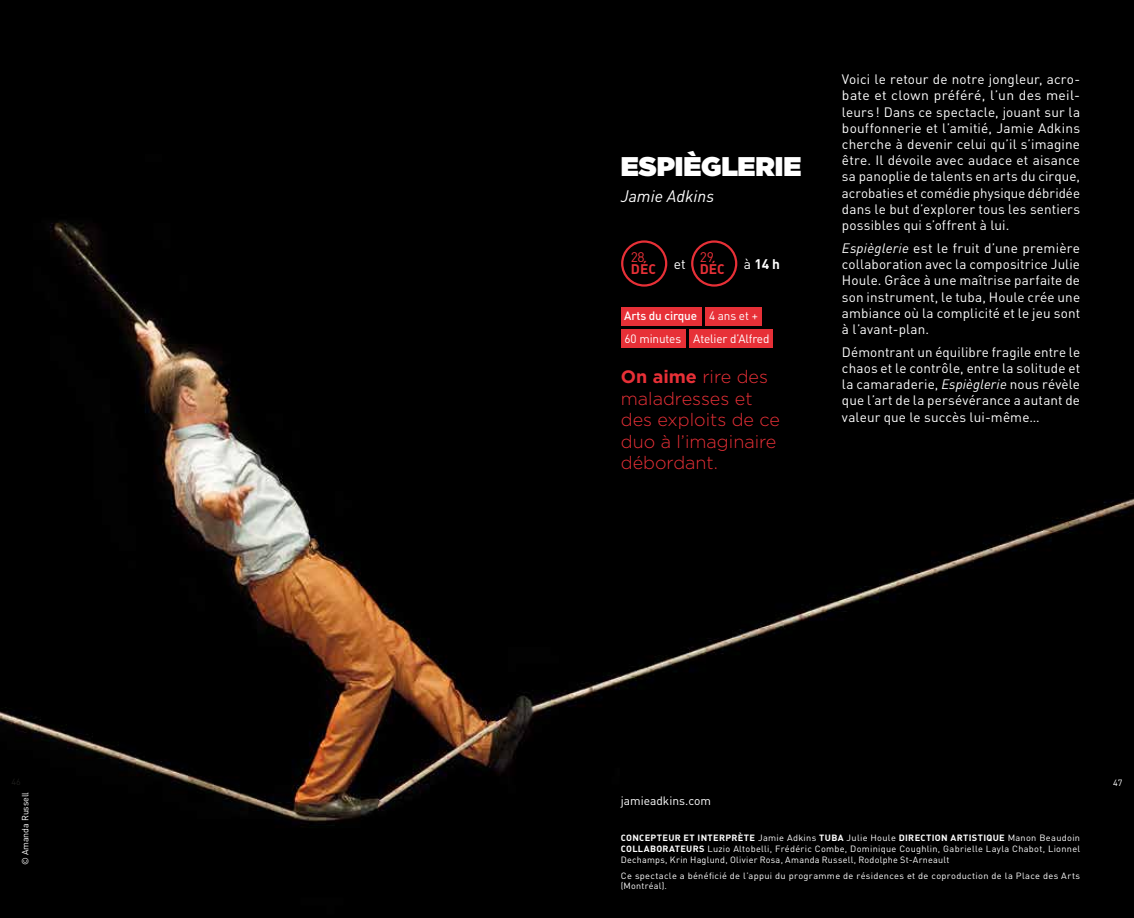
<style>
.page{position:relative;width:1134px;height:918px;background:#000}
.page>*{position:absolute;margin:0;border:0;box-sizing:border-box;transform-origin:0 0}
.t1{font:900 27px "Gotham HTF";color:#fff}
.t2{font:300 18px/21.6px "Gotham HTF";color:#e73037}
.t3{font:italic 16.5px "DIN";color:#fff}
.t4{font:700 13.8px "DIN";color:#e73037}
.t5{font:13.8px "DIN";color:#e73037}
.t6{font:700 13.8px "DIN";color:#fff}
.t7{font:13.8px "DIN";color:#fff}
.t8{font:13.5px/16.2px "DIN";letter-spacing:.01em;color:#fff;text-align:justify}
.t9{font:12px "DIN";letter-spacing:-.01em;color:#fff}
.t10{font:500 12px "DIN";letter-spacing:-.01em;color:#fff}
.t11{font:9px/10.9px "DIN";letter-spacing:.03em;color:#fff;text-align:justify}
.t12{font:9px "DIN";letter-spacing:-.01em;color:#fff}
.t13{font:9px "DIN";color:#1d1d1b}
.s1{font-weight:400}
.s2{font-weight:700}
.s3{font-style:italic}
</style>
<div class="page">
<div style="left:621px;top:240px;width:46px;height:47px;border:2px solid #e73037;border-radius:50%"></div>
<div style="left:691px;top:240px;width:46px;height:47px;border:2px solid #e73037;border-radius:50%"></div>
<div style="left:621px;top:330px;width:64px;height:18px;background:#e73037"></div>
<div style="left:621px;top:307px;width:80px;height:18px;background:#e73037"></div>
<div style="left:690px;top:330px;width:83px;height:18px;background:#e73037"></div>
<div style="left:706px;top:307px;width:56px;height:18px;background:#e73037"></div>
<h1 class="t1" style="left:621px;top:150px;width:182px">ESPIÈGLERIE</h1>
<p class="t3" style="left:621px;top:186px;width:95px">Jamie Adkins</p>
<p class="t5" style="left:631px;top:248px;width:15px">28</p>
<p class="t4" style="left:631px;top:260px;width:27px">DÉC</p>
<p class="t5" style="left:700px;top:248px;width:16px">29</p>
<p class="t4" style="left:700px;top:260px;width:27px">DÉC</p>
<p class="t7" style="left:674px;top:255px;width:13px">et</p>
<p class="t6" style="left:744px;top:255px;width:38px"><span class="s1">à</span> 14 h</p>
<p class="t10" style="left:624px;top:308px;width:74px">Arts du cirque</p>
<p class="t9" style="left:693px;top:331px;width:78px">Atelier d’Alfred</p>
<p class="t9" style="left:709px;top:308px;width:50px">4 ans et +</p>
<p class="t9" style="left:625px;top:331px;width:58px">60 minutes</p>
<h2 class="t2" style="left:621px;top:366px;width:161px"><span class="s2">On aime</span> rire des maladresses et des exploits de ce duo à l’imaginaire débordant.</h2>
<p class="t8" style="left:842px;top:71px;width:240px">Voici le retour de notre jongleur, acro&shy;bate et clown préféré, l’un des meil&shy;leurs ! Dans ce spectacle, jouant sur la bouffonnerie et l’amitié, Jamie Adkins cherche à devenir celui qu’il s’imagine être. Il dévoile avec audace et aisance sa panoplie de talents en arts du cirque, acrobaties et comédie physique débridée dans le but d’explorer tous les sentiers possibles qui s’offrent à lui.</p>
<p class="t8" style="left:842px;top:239px;width:240px"><span class="s3">Espièglerie</span> est le fruit d’une première collaboration avec la compositrice Julie Houle. Grâce à une maîtrise parfaite de son instrument, le tuba, Houle crée une ambiance où la complicité et le jeu sont à l’avant-plan.</p>
<p class="t8" style="left:842px;top:343px;width:240px">Démontrant un équilibre fragile entre le chaos et le contrôle, entre la solitude et la camaraderie, <span class="s3">Espièglerie</span> nous révèle que l’art de la persévérance a autant de valeur que le succès lui-même…</p>
<p class="t13" style="left:12px;top:776px;width:11px">46</p>
<p class="t11" style="left:1113px;top:777px;width:11px">47</p>
<p class="t12" style="left:19px;top:865px;width:75px;rotate:-90deg">© Amanda Russell</p>
<p class="t9" style="left:621px;top:792px;width:92px">jamieadkins.com</p>
<p class="t11" style="left:621px;top:832px;width:461px"><span class="s2">CONCEPTEUR ET INTERPRÈTE</span> Jamie Adkins <span class="s2">TUBA</span> Julie Houle <span class="s2">DIRECTION ARTISTIQUE</span> Manon Beaudoin <span class="s2">COLLABORATEURS</span> Luzio Altobelli, Frédéric Combe, Dominique Coughlin, Gabrielle Layla Chabot, Lionnel Dechamps, Krin Haglund, Olivier Rosa, Amanda Russell, Rodolphe St-Arneault</p>
<p class="t11" style="left:621px;top:870px;width:461px">Ce spectacle a bénéficié de l’appui du programme de résidences et de coproduction de la Place des Arts (Montréal).</p>
</div>
